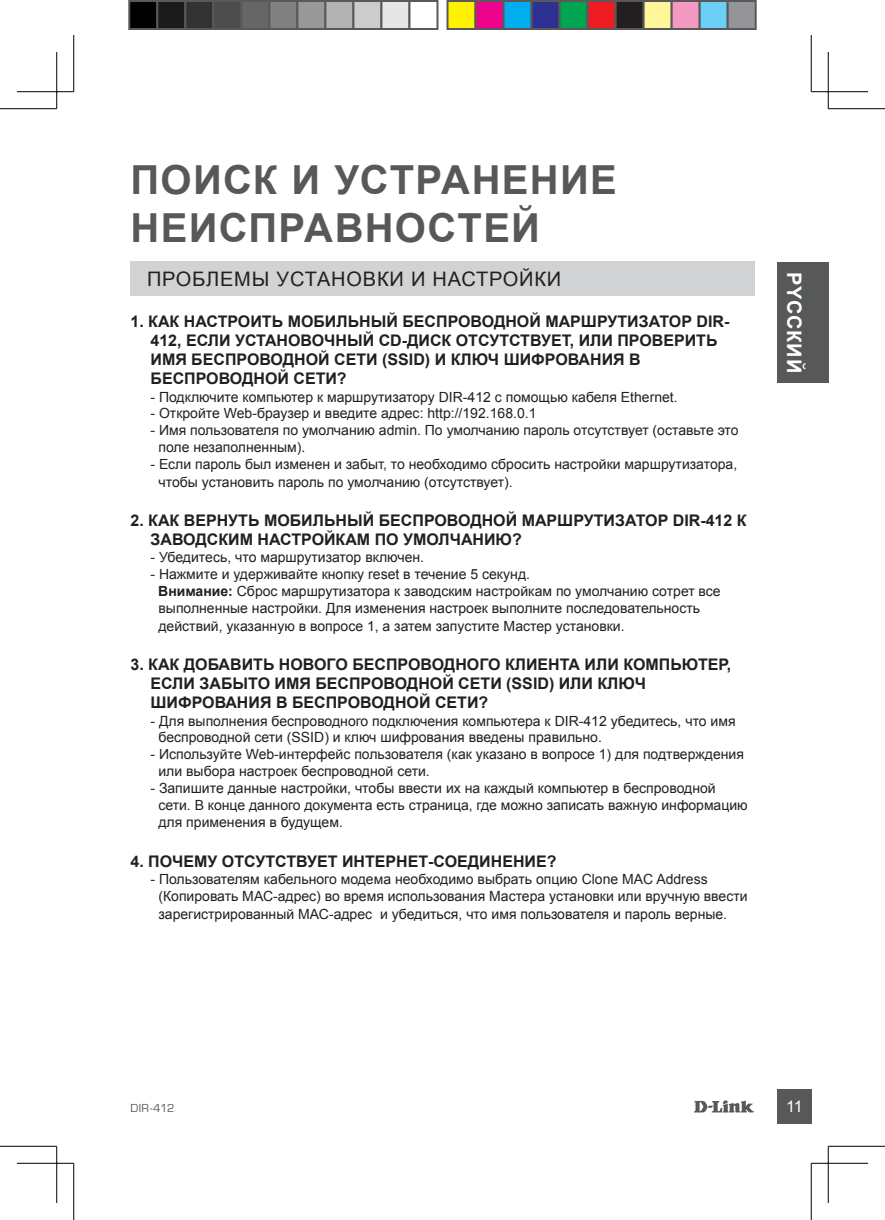
<style>
.page{position:relative;width:885px;height:1220px;background:#fff}
.page>*{position:absolute;margin:0;border:0;box-sizing:border-box;transform-origin:0 0}
.t1{font:700 40px/48px "Arial";letter-spacing:.03em;color:#57585a}
.t2{font:20px "Arial";letter-spacing:.03em;color:#231f20}
.t3{font:700 20px "Arial";letter-spacing:.035em;color:#fff}
.t4{font:700 16px/19.2px "Arial";color:#231f20}
.t5{font:16px "Arial";color:#fff}
.t6{font:14px/17.2px "Arial";color:#231f20}
.t7{font:12px "Eurostile";letter-spacing:.005em;color:#57585a}
.s1{font-weight:700}
</style>
<div class="page">
<svg style="left:694px;top:1100px;width:60px;height:12px"></svg>
<div style="left:777px;top:1089px;width:34px;height:35px;background:#57585a"></div>
<div style="left:777px;top:262px;width:51px;height:120px;background:#57585a"></div>
<div style="left:130px;top:261px;width:624px;height:34px;background:#d1d2d4"></div>
<hr style="left:0;top:108px;width:57px;height:1px;background:#000">
<hr style="left:828px;top:108px;width:56px;height:1px;background:#000">
<hr style="left:0;top:1146px;width:57px;height:1px;background:#000">
<hr style="left:828px;top:1146px;width:56px;height:1px;background:#000">
<hr style="left:73px;top:35px;width:1px;height:57px;background:#000">
<hr style="left:73px;top:1163px;width:1px;height:57px;background:#000">
<hr style="left:810px;top:35px;width:1px;height:57px;background:#000">
<hr style="left:810px;top:1163px;width:1px;height:57px;background:#000">
<hr style="left:17px;top:91px;width:57px;height:1px;background:#000">
<hr style="left:811px;top:91px;width:56px;height:1px;background:#000">
<hr style="left:17px;top:1163px;width:57px;height:1px;background:#000">
<hr style="left:811px;top:1163px;width:56px;height:1px;background:#000">
<hr style="left:56px;top:52px;width:1px;height:57px;background:#000">
<hr style="left:56px;top:1146px;width:1px;height:57px;background:#000">
<hr style="left:827px;top:52px;width:1px;height:57px;background:#000">
<hr style="left:827px;top:1146px;width:1px;height:57px;background:#000">
<div style="left:129px;top:1px;width:28px;height:28px;background:#000"></div>
<div style="left:128px;top:0;width:30px;height:30px;border:2px solid #595959"></div>
<div style="left:157px;top:1px;width:28px;height:28px;background:#1a1a1a"></div>
<div style="left:156px;top:0;width:30px;height:30px;border:2px solid #595959"></div>
<div style="left:185px;top:1px;width:28px;height:28px;background:#333"></div>
<div style="left:184px;top:0;width:30px;height:30px;border:2px solid #595959"></div>
<div style="left:213px;top:1px;width:28px;height:28px;background:#4d4d4d"></div>
<div style="left:212px;top:0;width:30px;height:30px;border:2px solid #595959"></div>
<div style="left:241px;top:1px;width:28px;height:28px;background:#666"></div>
<div style="left:240px;top:0;width:30px;height:30px;border:2px solid #595959"></div>
<div style="left:269px;top:1px;width:28px;height:28px;background:#808080"></div>
<div style="left:268px;top:0;width:30px;height:30px;border:2px solid #595959"></div>
<div style="left:297px;top:1px;width:28px;height:28px;background:#999"></div>
<div style="left:296px;top:0;width:30px;height:30px;border:2px solid #595959"></div>
<div style="left:325px;top:1px;width:28px;height:28px;background:#b3b3b3"></div>
<div style="left:324px;top:0;width:30px;height:30px;border:2px solid #595959"></div>
<div style="left:353px;top:1px;width:28px;height:28px;background:#ccc"></div>
<div style="left:352px;top:0;width:30px;height:30px;border:2px solid #595959"></div>
<div style="left:381px;top:1px;width:28px;height:28px;background:#e6e6e6"></div>
<div style="left:380px;top:0;width:30px;height:30px;border:2px solid #595959"></div>
<div style="left:408px;top:0;width:30px;height:30px;border:2px solid #595959"></div>
<div style="left:447px;top:1px;width:28px;height:28px;background:#fff101"></div>
<div style="left:446px;top:0;width:30px;height:30px;border:2px solid #595959"></div>
<div style="left:475px;top:1px;width:28px;height:28px;background:#ed028c"></div>
<div style="left:474px;top:0;width:30px;height:30px;border:2px solid #595959"></div>
<div style="left:503px;top:1px;width:28px;height:28px;background:#00aeef"></div>
<div style="left:502px;top:0;width:30px;height:30px;border:2px solid #595959"></div>
<div style="left:531px;top:1px;width:28px;height:28px;background:#2e3092"></div>
<div style="left:530px;top:0;width:30px;height:30px;border:2px solid #595959"></div>
<div style="left:559px;top:1px;width:28px;height:28px;background:#00a54f"></div>
<div style="left:558px;top:0;width:30px;height:30px;border:2px solid #595959"></div>
<div style="left:587px;top:1px;width:28px;height:28px;background:#ee1d23"></div>
<div style="left:586px;top:0;width:30px;height:30px;border:2px solid #595959"></div>
<div style="left:615px;top:1px;width:28px;height:28px;background:#231f20"></div>
<div style="left:614px;top:0;width:30px;height:30px;border:2px solid #595959"></div>
<div style="left:643px;top:1px;width:28px;height:28px;background:#fff79a"></div>
<div style="left:642px;top:0;width:30px;height:30px;border:2px solid #595959"></div>
<div style="left:671px;top:1px;width:28px;height:28px;background:#f499c2"></div>
<div style="left:670px;top:0;width:30px;height:30px;border:2px solid #595959"></div>
<div style="left:699px;top:1px;width:28px;height:28px;background:#6bcff6"></div>
<div style="left:698px;top:0;width:30px;height:30px;border:2px solid #595959"></div>
<div style="left:727px;top:1px;width:28px;height:28px;background:#939598"></div>
<div style="left:726px;top:0;width:30px;height:30px;border:2px solid #595959"></div>
<h1 class="t1" style="left:130px;top:157px;width:488px">ПОИСК И УСТРАНЕНИЕ<br>НЕИСПРАВНОСТЕЙ</h1>
<h2 class="t2" style="left:147px;top:266px;width:145px">ПРОБЛЕМЫ УСТАНОВК</h2>
<h2 class="t2" style="left:389px;top:266px;width:58px">И И НАСТ</h2>
<h2 class="t2" style="left:489px;top:266px;width:29px">РОЙК</h2>
<h2 class="t2" style="left:547px;top:266px;width:16px">И</h2>
<p class="t4" style="left:150px;top:312px;width:580px;text-indent:-20px">1. КАК НАСТРОИТЬ МОБИЛЬНЫЙ БЕСПРОВОДНОЙ МАРШРУТИЗАТОР DIR-412, ЕСЛИ УСТАНОВОЧНЫЙ CD-ДИСК ОТСУТСТВУЕТ, ИЛИ ПРОВЕРИТЬ ИМЯ БЕСПРОВОДНОЙ СЕТИ (SSID) И КЛЮЧ ШИФРОВАНИЯ В БЕСПРОВОДНОЙ СЕТИ?</p>
<p class="t6" style="left:150px;top:388px;width:528px">- Подключите компьютер к маршрутизатору DIR-412 с помощью кабеля Ethernet.</p>
<p class="t6" style="left:150px;top:405px;width:387px">- Откройте Web-браузер и введите адрес: http://192.168.0.1</p>
<p class="t6" style="left:158px;top:422px;width:581px;text-indent:-8px">- Имя пользователя по умолчанию admin. П о умолчанию пароль отсутствует (оставьте это поле незаполненным).</p>
<p class="t6" style="left:158px;top:455px;width:580px;line-height:17.8px;text-indent:-8px">- Если пароль был изменен и забыт, то необходимо сбросить настройки маршрутизатора, чтобы установить пароль по умолчанию (отсутствует).</p>
<p class="t4" style="left:150px;top:511px;width:597px;text-indent:-20px">2. КАК ВЕРНУТЬ МОБИЛЬНЫЙ БЕСПРОВОДНОЙ МАРШРУТИЗАТОР DIR-412 К<br>ЗАВОДСКИМ НАСТРОЙКАМ ПО УМОЛЧАНИЮ?</p>
<p class="t6" style="left:150px;top:549px;width:275px">- Убедитесь, что маршрутизатор включен.</p>
<p class="t6" style="left:158px;top:566px;width:564px;text-indent:-8px">- Н ажмите и удерживайте кнопку reset в течение 5 секунд.<br><span class="s1">Внимание:</span> Сброс маршрутизатора к заводским настройкам по умолчанию сотрет все выполненные настройки. Для изменения настроек выполните последовательность действий, указанную в вопросе 1, а затем запустите Мастер установки.</p>
<p class="t4" style="left:150px;top:655px;width:582px;text-indent:-20px">3. КАК ДОБАВИТЬ НОВОГО БЕСПРОВОДНОГО КЛИЕНТА ИЛИ КОМПЬЮТЕР,<br>ЕСЛИ ЗАБЫТО ИМЯ БЕСПРОВОДНОЙ СЕТИ (SSID) ИЛИ КЛЮЧ<br>ШИФРОВАНИЯ В БЕСПРОВОДНОЙ СЕТИ?</p>
<p class="t6" style="left:158px;top:712px;width:578px;text-indent:-8px">- Для выполнения беспроводного подключения компьютера к DIR-412 убедитесь, что имя беспроводной сети (SS ID) и ключ шифрования введены правильно.</p>
<p class="t6" style="left:158px;top:746px;width:587px;text-indent:-8px">- Используйте Web-интерфейс пользователя (как указано в вопросе 1) для подтверждения или выбора настроек беспроводной сети.</p>
<p class="t6" style="left:158px;top:779px;width:590px;text-indent:-8px">- Запишите данные настройки, чтобы ввести их на каждый компьютер в беспроводной сети. В конце данного документа есть страница, где можно записать важную информацию для применения в будущем.</p>
<p class="t4" style="left:130px;top:852px;width:427px">4. ПОЧЕМУ ОТСУТСТВУЕТ ИНТЕРНЕТ-СОЕДИНЕНИЕ?</p>
<p class="t6" style="left:150px;top:871px;width:483px">- Пользователям кабельного модема необходимо выбрать опцию Clone MAC</p>
<p class="t6" style="left:158px;top:871px;width:590px;text-indent:498px">Address (Копировать МАС-адрес) во время использования Мастера установки или вручную ввести зарегистрированный МАС-адрес и убедиться, что имя пользователя и пароль верные.</p>
<h2 class="t3" style="left:807px;top:272px;width:102px;rotate:90deg">PYCCКИЙ</h2>
<p class="t7" style="left:130px;top:1102px;width:45px">DIR-412</p>
<p class="t5" style="left:785px;top:1096px;width:18px">11</p>
</div>
